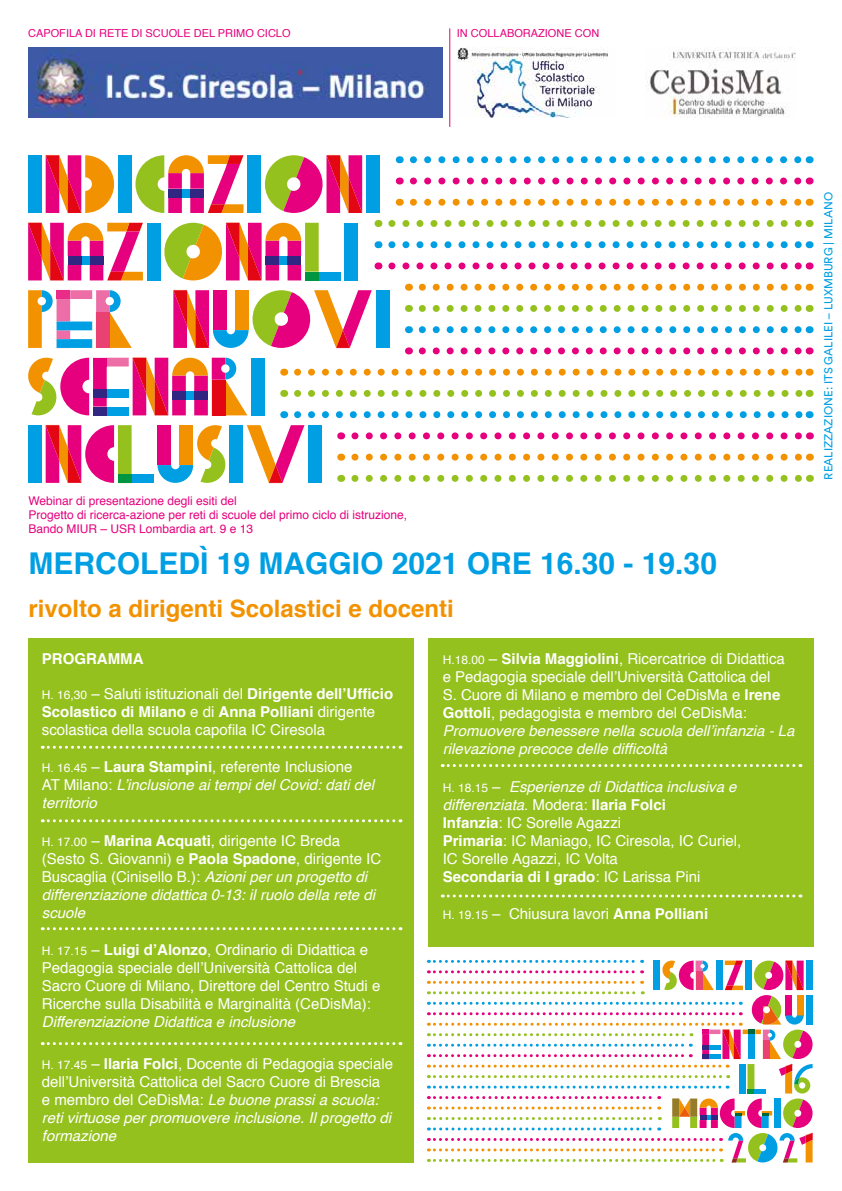
<style>
.page{position:relative;width:842px;height:1191px;background:#fff}
.page>*{position:absolute;margin:0;border:0;box-sizing:border-box;transform-origin:0 0}
.t1{font:700 30px "Helvetica";color:#009fe3}
.t2{font:700 24px "Helvetica";color:#f39200}
.t3{font:15px/18px "Helvetica";color:#fff}
.t4{font:italic 15px/18px "Helvetica";color:#fff}
.t5{font:700 15px "Helvetica";color:#fff}
.t6{font:12px/14.4px "Helvetica";color:#e6007d}
.t7{font:11.5px "Circular Std";color:#009fe3}
.t8{font:11px "Helvetica";color:#e6007d}
.s1{font-size:12px}
.s2{font-weight:700}
.s3{font-style:normal;font-size:12px}
.s4{font-style:normal}
.s5{font-weight:700;font-style:normal}
.s6{font-style:italic}
</style>
<div class="page">
<div style="left:28px;top:638px;width:386px;height:524px;background:#95c11f"></div>
<div style="left:428px;top:638px;width:386px;height:308px;background:#95c11f"></div>
<div style="left:28px;top:155px;width:14px;height:58px;background:#009fe3"></div>
<div style="left:366px;top:155px;width:14px;height:58px;background:#009fe3"></div>
<div style="left:247px;top:155px;width:14px;height:58px;background:#009fe3"></div>
<div style="left:118px;top:155px;width:14px;height:58px;background:#009fe3"></div>
<svg style="left:46px;top:155px;width:68px;height:58px"></svg>
<svg style="left:264px;top:155px;width:98px;height:58px"></svg>
<svg style="left:135px;top:155px;width:108px;height:58px"></svg>
<div style="left:345px;top:223px;width:13px;height:57px;background:#009fe3"></div>
<div style="left:147px;top:223px;width:13px;height:57px;background:#009fe3"></div>
<svg style="left:28px;top:223px;width:115px;height:57px"></svg>
<svg style="left:164px;top:223px;width:155px;height:57px"></svg>
<div style="left:319px;top:272px;width:22px;height:8px;background:#009fe3"></div>
<div style="left:305px;top:272px;width:14px;height:8px;background:#009641"></div>
<div style="left:251px;top:358px;width:14px;height:57px;background:#009fe3"></div>
<svg style="left:28px;top:358px;width:219px;height:57px"></svg>
<div style="left:28px;top:425px;width:14px;height:58px;background:#009fe3"></div>
<div style="left:229px;top:425px;width:14px;height:58px;background:#009fe3"></div>
<div style="left:132px;top:474px;width:22px;height:9px;background:#009fe3"></div>
<svg style="left:46px;top:425px;width:86px;height:58px"></svg>
<svg style="left:158px;top:425px;width:68px;height:58px"></svg>
<svg style="left:247px;top:425px;width:57px;height:58px"></svg>
<div style="left:308px;top:425px;width:14px;height:58px;background:#009fe3"></div>
<div style="left:376px;top:290px;width:13px;height:58px;background:#009fe3"></div>
<svg style="left:173px;top:290px;width:199px;height:58px"></svg>
<svg style="left:28px;top:290px;width:104px;height:58px"></svg>
<img style="left:28px;top:47px;width:415px;height:71px">
<img style="left:647px;top:47px;width:148px;height:71px">
<img style="left:457px;top:47px;width:151px;height:71px">
<hr style="left:449px;top:28px;width:1px;height:99px;background:#e6007d">
<svg style="left:413px;top:156px;width:389px;height:7px"></svg>
<svg style="left:392px;top:241px;width:410px;height:7px"></svg>
<svg style="left:422px;top:326px;width:380px;height:7px"></svg>
<svg style="left:298px;top:411px;width:504px;height:7px"></svg>
<svg style="left:413px;top:199px;width:389px;height:7px"></svg>
<svg style="left:422px;top:284px;width:380px;height:7px"></svg>
<svg style="left:298px;top:369px;width:504px;height:7px"></svg>
<svg style="left:355px;top:453px;width:447px;height:7px"></svg>
<svg style="left:413px;top:177px;width:389px;height:7px"></svg>
<svg style="left:392px;top:262px;width:410px;height:7px"></svg>
<svg style="left:422px;top:347px;width:380px;height:7px"></svg>
<svg style="left:355px;top:432px;width:447px;height:7px"></svg>
<svg style="left:392px;top:220px;width:410px;height:7px"></svg>
<svg style="left:422px;top:305px;width:380px;height:7px"></svg>
<svg style="left:298px;top:390px;width:504px;height:7px"></svg>
<svg style="left:355px;top:475px;width:447px;height:7px"></svg>
<svg style="left:42px;top:819px;width:359px;height:3px"></svg>
<svg style="left:42px;top:927px;width:359px;height:3px"></svg>
<svg style="left:442px;top:764px;width:359px;height:3px"></svg>
<svg style="left:442px;top:894px;width:359px;height:3px"></svg>
<svg style="left:42px;top:1042px;width:359px;height:3px"></svg>
<svg style="left:42px;top:745px;width:359px;height:3px"></svg>
<svg style="left:428px;top:960px;width:385px;height:202px"></svg>
<p class="t8" style="left:28px;top:24px;width:264px">CAPOFILA DI RETE DI SCUOLE DEL PRIMO CICLO</p>
<p class="t8" style="left:457px;top:24px;width:144px">IN COLLABORAZIONE CON</p>
<p class="t6" style="left:28px;top:493px;width:380px">Webinar di presentazione degli esiti del<br>Progetto di ricerca-azione per reti di scuole del primo ciclo di istruzione,<br>Bando MIUR – USR Lombardia art. 9 e 13</p>
<h1 class="t1" style="left:28px;top:539px;width:690px">MERCOLEDÌ 19 MAGGIO 2021 ORE 16.30 - 19.30</h1>
<h2 class="t2" style="left:28px;top:589px;width:427px">rivolto a dirigenti Scolastici e docenti</h2>
<p class="t5" style="left:42px;top:647px;width:103px">PROGRAMMA</p>
<p class="t3" style="left:42px;top:685px;width:353px"><span class="s1">H. 16,30</span> – Saluti istituzionali del <span class="s2">Dirigente dell’Ufficio<br>Scolastico di Milano</span> e di <span class="s2">Anna Polliani</span> dirigente scolastica della scuola capofila IC Ciresola</p>
<p class="t4" style="left:42px;top:758px;width:334px"><span class="s3">H. 16.45</span> <span class="s4">–</span> <span class="s5">Laura Stampini</span><span class="s4">, referente Inclusione<br>AT Milano:</span> L’inclusione ai tempi del Covid: dati del territorio</p>
<p class="t4" style="left:42px;top:831px;width:341px"><span class="s3">H. 17.00</span> <span class="s4">–</span> <span class="s5">Marina Acquati</span><span class="s4">, dirigente IC Breda (Sesto S. Giovanni) e</span> <span class="s5">Paola Spadone</span><span class="s4">, dirigente IC Buscaglia (Cinisello B.):</span> Azioni per un progetto di differenziazione didattica 0-13: il ruolo della rete di scuole</p>
<p class="t3" style="left:42px;top:941px;width:340px"><span class="s1">H. 17.15</span> – <span class="s2">Luigi d’Alonzo</span>, Ordinario di Didattica e Pedagogia speciale dell’Università Cattolica del Sacro Cuore di Milano, Direttore del Centro Studi e Ricerche sulla Disabilità e Marginalità (CeDisMa):</p>
<p class="t4" style="left:42px;top:1013px;width:255px">Differenziazione Didattica e inclusione</p>
<p class="t3" style="left:42px;top:1055px;width:353px"><span class="s1">H. 17.45</span> – <span class="s2">Ilaria Folci</span>, Docente di Pedagogia speciale dell’Università Cattolica del Sacro Cuore di Brescia<br>e membro del CeDisMa: <span class="s6">Le buone prassi a scuola: reti virtuose per promuovere inclusione. Il progetto di formazione</span></p>
<p class="t3" style="left:443px;top:650px;width:353px"><span class="s1">H.18.00</span> – <span class="s2">Silvia Maggiolini</span>, Ricercatrice di Didattica e Pedagogia speciale dell’Università Cattolica del<br>S. Cuore di Milano e membro del CeDisMa e <span class="s2">Irene Gottoli</span>, pedagogista e membro del CeDisMa:<br><span class="s6">Promuovere benessere nella scuola dell’infanzia - La rilevazione precoce delle difficoltà</span></p>
<p class="t3" style="left:443px;top:777px;width:300px"><span class="s1">H. 18.15</span> – <span class="s6">Esperienze di Didattica inclusiva e differenziata</span>. Modera: <span class="s2">Ilaria Folci<br>Infanzia</span>: IC Sorelle Agazzi<br><span class="s2">Primaria</span>: IC Maniago, IC Ciresola, IC Curiel, IC Sorelle Agazzi, IC Volta<br><span class="s2">Secondaria di I grado</span>: IC Larissa Pini</p>
<p class="t3" style="left:443px;top:905px;width:267px"><span class="s1">H. 19.15</span> – Chiusura lavori <span class="s2">Anna Polliani</span></p>
<p class="t7" style="left:821px;top:479px;width:289px;rotate:-90deg">REALIZZAZIONE: ITS GALILEI – LUXMBURG | MILANO</p>
</div>
